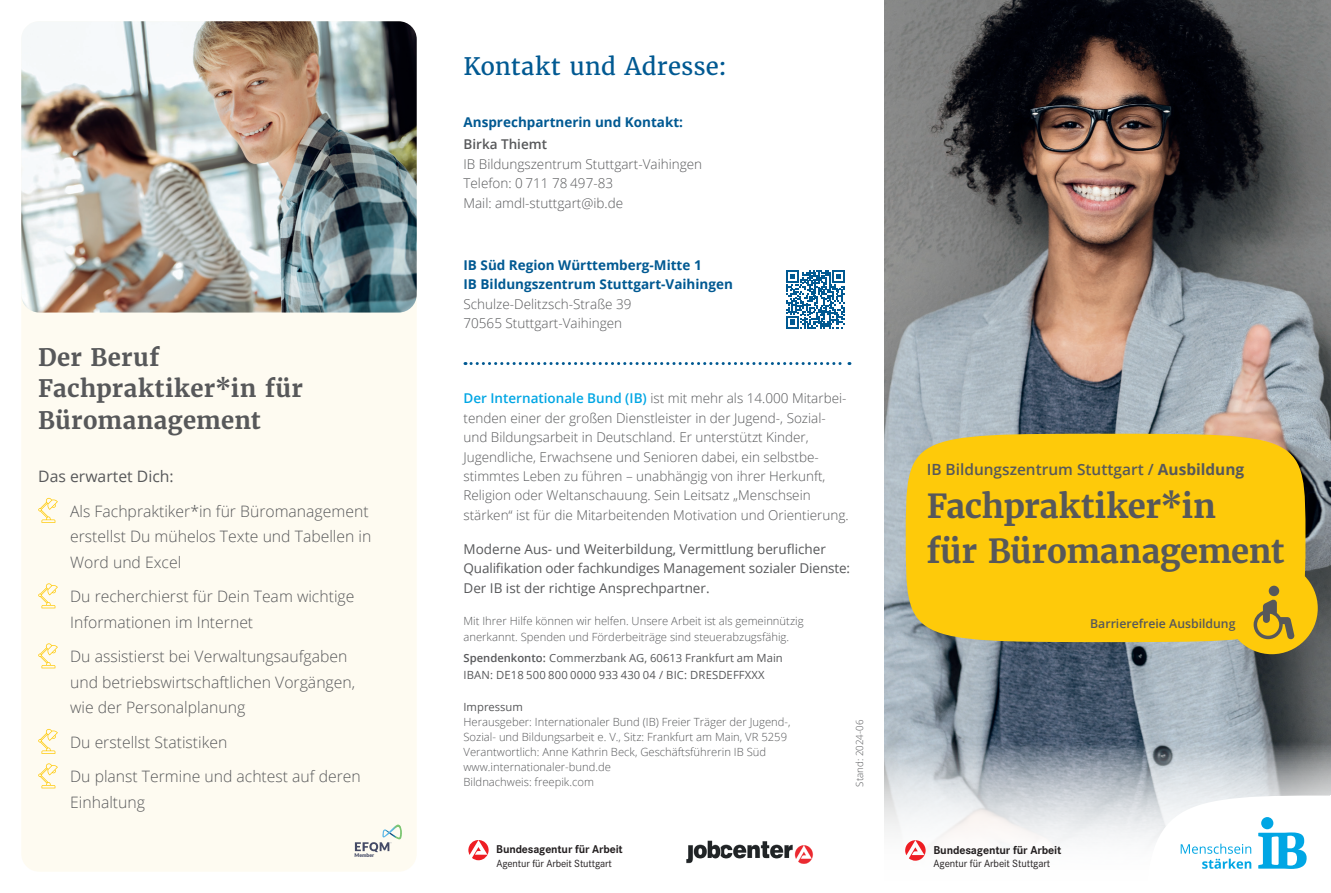
<style>
.page{position:relative;width:1331px;height:893px;background:#fff}
.page>*{position:absolute;margin:0;border:0;box-sizing:border-box;transform-origin:0 0}
.t1{font:700 33px/45px "Merriweather";letter-spacing:-.01em;color:#57585a}
.t2{font:700 24px/31.5px "Merriweather";letter-spacing:.015em;color:#57585a}
.t3{font:24px "Merriweather";letter-spacing:.005em;color:#005992}
.t4{font:300 15.75px/25.5px "Open Sans";color:#57585a}
.t5{font:15.75px "Open Sans";color:#57585a}
.t6{font:600 15.45px "Open Sans";color:#57585a}
.t7{font:300 13.5px/19.5px "Open Sans";color:#57585a}
.t8{font:13.5px/19.5px "Open Sans";color:#57585a}
.t9{font:700 13.5px/19.5px "Open Sans";color:#005992}
.t10{font:600 13.5px "Open Sans";color:#57585a}
.t11{font:600 12.3px "Open Sans";color:#57585a}
.t12{font:700 11.85px "Corporate S";letter-spacing:-.01em;color:#231f20}
.t13{font:700 11.7px "Corporate S";letter-spacing:-.01em;color:#231f20}
.t14{font:300 11.25px/15px "Open Sans";color:#57585a}
.t15{font:11.25px/16.5px "Open Sans";color:#57585a}
.t16{font:10.95px "Corporate S";letter-spacing:-.01em;color:#231f20}
.t17{font:10.8px "Corporate S";letter-spacing:-.01em;color:#231f20}
.t18{font:300 9.75px "Open Sans";color:#57585a}
.t19{font:900 5.1px "Lato";color:#444a66}
.s1{font-weight:600;color:#00a6e4}
.s2{font-weight:600}
.s3{font-weight:700}
</style>
<div class="page">
<div style="left:21px;top:21px;width:396px;height:851px;background:#fefbf1;border-radius:18px"></div>
<img style="left:21px;top:21px;width:396px;height:292px">
<svg style="left:38px;top:498px;width:20px;height:25px"></svg>
<svg style="left:38px;top:583px;width:20px;height:25px"></svg>
<svg style="left:38px;top:643px;width:20px;height:25px"></svg>
<svg style="left:38px;top:729px;width:20px;height:25px"></svg>
<svg style="left:38px;top:763px;width:20px;height:25px"></svg>
<svg style="left:355px;top:825px;width:47px;height:27px"></svg>
<svg style="left:465px;top:362px;width:385px;height:3px"></svg>
<svg style="left:786px;top:270px;width:58px;height:58px"></svg>
<img style="left:686px;top:840px;width:127px;height:24px">
<svg style="left:468px;top:840px;width:21px;height:20px"></svg>
<img style="left:884px;top:0;width:447px;height:743px">
<svg style="left:884px;top:743px;width:447px;height:100px"></svg>
<svg style="left:1144px;top:795px;width:187px;height:74px"></svg>
<div style="left:906px;top:434px;width:399px;height:208px;background:#feca0a;border-radius:50%"></div>
<div style="left:1226px;top:562px;width:92px;height:92px;background:#feca0a;border-radius:50%"></div>
<svg style="left:1253px;top:599px;width:42px;height:41px"></svg>
<div style="left:1269px;top:586px;width:10px;height:10px;background:#57585a;border-radius:50%"></div>
<svg style="left:905px;top:840px;width:21px;height:21px"></svg>
<h2 class="t2" style="left:38px;top:341px;width:266px">Der Beruf<br>Fachpraktiker*in für<br>Büromanagement</h2>
<p class="t5" style="left:38px;top:466px;width:137px">Das erwartet Dich:</p>
<p class="t4" style="left:70px;top:498px;width:303px">Als Fachpraktiker*in für Büromanagement erstellst Du mühelos Texte und Tabellen in<br>Word und Excel</p>
<p class="t4" style="left:70px;top:583px;width:286px">Du recherchierst für Dein Team wichtige<br>Informationen im Internet</p>
<p class="t4" style="left:70px;top:643px;width:287px">Du assistierst bei Verwaltungsaufgaben und betriebswirtschaftlichen Vorgängen, wie der Personalplanung</p>
<p class="t4" style="left:70px;top:724px;width:292px;line-height:34.5px">Du erstellst Statistiken<br>Du planst Termine und achtest auf deren</p>
<p class="t4" style="left:70px;top:789px;width:76px">Einhaltung</p>
<p class="t19" style="left:355px;top:851px;width:21px">Member</p>
<h2 class="t3" style="left:463px;top:51px;width:265px">Kontakt und Adresse:</h2>
<p class="t9" style="left:463px;top:112px;width:221px">Ansprechpartnerin und Kontakt:</p>
<p class="t10" style="left:463px;top:135px;width:85px">Birka Thiemt</p>
<p class="t7" style="left:463px;top:154px;width:240px">IB Bildungszentrum Stuttgart-Vaihingen<br>Telefon: 0 711 78 497-83<br>Mail: amdl-stuttgart@ib.de</p>
<p class="t9" style="left:463px;top:255px;width:271px">IB Süd Region Württemberg-Mitte 1<br>IB Bildungszentrum Stuttgart-Vaihingen</p>
<p class="t7" style="left:463px;top:294px;width:170px">Schulze-Delitzsch-Straße 39<br>70565 Stuttgart-Vaihingen</p>
<p class="t7" style="left:463px;top:388px;width:387px"><span class="s1">Der Internationale Bund (IB)</span> ist mit mehr als 14.000 Mitarbei&shy;tenden einer der großen Dienstleister in der Jugend-, Sozial&shy;und Bildungsarbeit in Deutschland. Er unterstützt Kinder, Jugendliche, Erwachsene und Senioren dabei, ein selbstbe&shy;stimmtes Leben zu führen – unabhängig von ihrer Herkunft, Religion oder Weltanschauung. Sein Leitsatz „Menschsein stärken“ ist für die Mitarbeitenden Motivation und Orientierung.</p>
<p class="t8" style="left:463px;top:539px;width:388px">Moderne Aus- und Weiterbildung, Vermittlung beruflicher<br>Qualifikation oder fachkundiges Management sozialer Dienste:<br>Der IB ist der richtige Ansprechpartner.</p>
<p class="t14" style="left:463px;top:612px;width:342px;line-height:16.5px">Mit Ihrer Hilfe können wir helfen. Unsere Arbeit ist als gemeinnützig anerkannt. Spenden und Förderbeiträge sind steuerabzugsfähig.</p>
<p class="t15" style="left:463px;top:650px;width:321px"><span class="s2">Spendenkonto:</span> Commerzbank AG, 60613 Frankfurt am Main<br>IBAN: DE18 500 800 0000 933 430 04 / BIC: DRESDEFFXXX</p>
<p class="t15" style="left:463px;top:699px;width:61px">Impressum</p>
<p class="t14" style="left:463px;top:714px;width:329px">Herausgeber: Internationaler Bund (IB) Freier Träger der Jugend-, Sozial- und Bildungsarbeit e. V., Sitz: Frankfurt am Main, VR 5259<br>Verantwortlich: Anne Kathrin Beck, Geschäftsführerin IB Süd www.internationaler-bund.de<br>Bildnachweis: freepik.com</p>
<p class="t13" style="left:496px;top:841px;width:128px">Bundesagentur für Arbeit</p>
<p class="t17" style="left:496px;top:856px;width:117px">Agentur für Arbeit Stuttgart</p>
<p class="t18" style="left:853px;top:786px;width:68px;rotate:-90deg">Stand: 2024-06</p>
<p class="t6" style="left:927px;top:458px;width:319px">IB Bildungszentrum Stuttgart / <span class="s3">Ausbildung</span></p>
<h1 class="t1" style="left:927px;top:484px;width:359px">Fachpraktiker*in<br>für Büromanagement</h1>
<p class="t11" style="left:1090px;top:615px;width:147px">Barrierefreie Ausbildung</p>
<p class="t12" style="left:933px;top:841px;width:129px">Bundesagentur für Arbeit</p>
<p class="t16" style="left:934px;top:857px;width:118px">Agentur für Arbeit Stuttgart</p>
</div>
